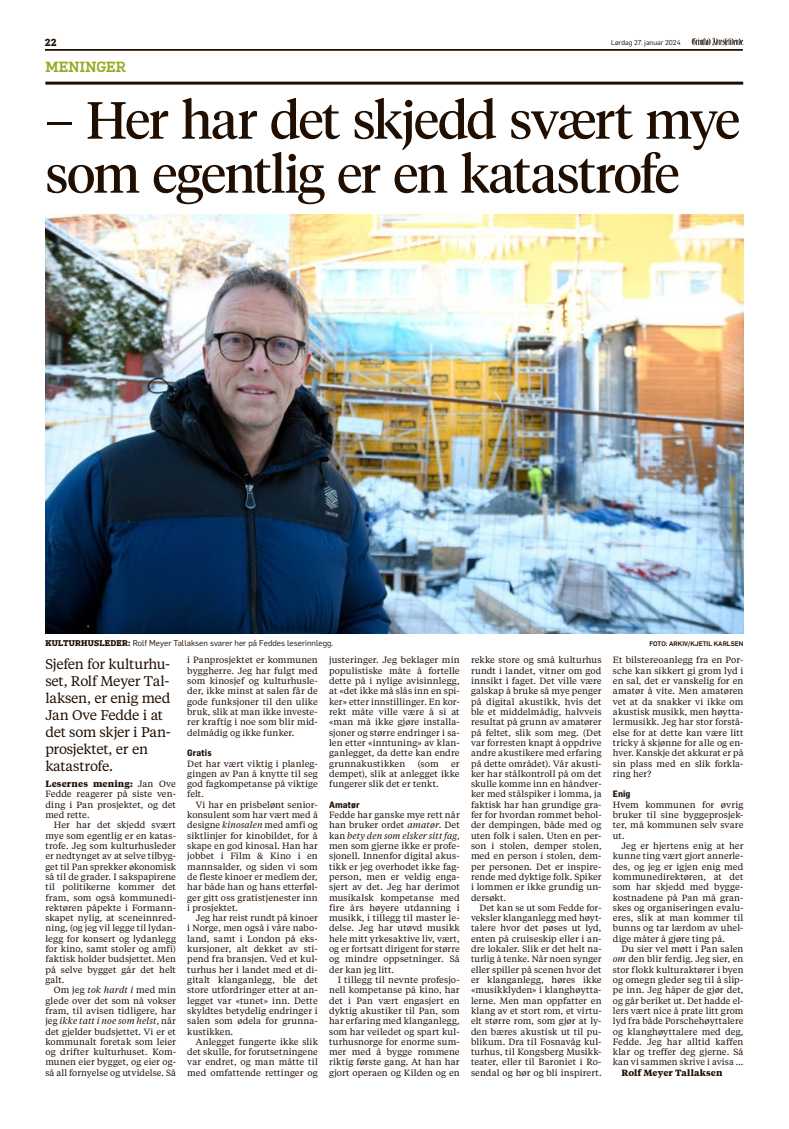
<style>
.page{position:relative;width:789px;height:1129px;background:#fff}
.page>*{position:absolute;margin:0;border:0;box-sizing:border-box;transform-origin:0 0}
.t1{font:52px/54px "Tiempos Headline";letter-spacing:-.025em;color:#200e00}
.t2{font:500 14.5px "Flama Slab";letter-spacing:.01em;color:#99aa25}
.t3{font:14px/17px "Tiempos Text";letter-spacing:-.02em;color:#200e00}
.t4{font:700 10px "Flama Slab";color:#200e00}
.t5{font:9px/10.3px "Tiempos Text";letter-spacing:.01em;color:#200e00;text-align:justify}
.t6{font:700 9px "Tiempos Text";letter-spacing:.01em;color:#200e00}
.t7{font:700 9px "Flama Semicondensed";letter-spacing:.005em;color:#200e00}
.t8{font:8.3px "Flama";color:#200e00}
.t9{font:7px "Flama";color:#200e00}
.t10{font:500 6.5px "Flama";color:#200e00}
.s1{font-family:"Flama Slab";font-weight:700;font-size:8.2px}
.s2{font-style:italic}
.s3{font-weight:700}
</style>
<div class="page">
<svg style="left:691px;top:38px;width:52px;height:8px"></svg>
<hr style="left:45px;top:50px;width:697px;height:1px;background:#200e00">
<hr style="left:45px;top:82px;width:697px;height:3px;background:#200e00">
<img style="left:45px;top:214px;width:698px;height:419px">
<p class="t4" style="left:45px;top:36px;width:13px">22</p>
<p class="t9" style="left:610px;top:38px;width:71px">Lørdag 27. januar 2024</p>
<h2 class="t2" style="left:45px;top:58px;width:82px">MENINGER</h2>
<h1 class="t1" style="left:45px;top:91px;width:695px">– Her har det skjedd svært mye som egentlig er en katastrofe</h1>
<p class="t8" style="left:45px;top:637px;width:289px"><span class="s1">KULTURHUSLEDER:</span> Rolf Meyer Tallaksen svarer her på Feddes leserinnlegg.</p>
<p class="t10" style="left:649px;top:638px;width:95px">FOTO: ARKIV/KJETIL KARLSEN</p>
<h3 class="t3" style="left:45px;top:655px;width:127px">Sjefen for kulturhu&shy;set, Rolf Meyer Tal&shy;laksen, er enig med<br>Jan Ove Fedde i at det som skjer i Pan&shy;prosjektet, er en katastrofe.</h3>
<p class="t5" style="left:470px;top:654px;width:132px">rekke store og små kulturhus rundt i landet, vitner om god innsikt i faget. Det ville være galskap å bruke så mye penger på digital akustikk, hvis det ble et middelmådig, halvveis resultat på grunn av amatører på feltet, slik som meg. (Det var forresten knapt å oppdrive andre akustikere med erfaring på dette området). Vår akusti&shy;ker har stålkontroll på om det skulle komme inn en håndver&shy;ker med stålspiker i lomma, ja faktisk har han grundige gra&shy;fer for hvordan rommet behol&shy;der dempingen, både med og uten folk i salen. Uten en per&shy;son i stolen, demper stolen, med en person i stolen, dem&shy;per personen. Det er inspire&shy;rende med dyktige folk. Spiker i lommen er ikke grundig un&shy;dersøkt.</p>
<p class="t5" style="left:470px;top:901px;width:132px;text-indent:9px">Det kan se ut som Fedde for&shy;veksler klanganlegg med høyt&shy;talere hvor det pøses ut lyd, enten på cruiseskip eller i an&shy;dre lokaler. Slik er det helt na&shy;turlig å tenke. Når noen synger eller spiller på scenen hvor det er klanganlegg, høres ikke «musikklyden» i klanghøytta&shy;lerne. Men man oppfatter en klang av et stort rom, et virtu&shy;elt større rom, som gjør at ly&shy;den bæres akustisk ut til pu&shy;blikum. Dra til Fosnavåg kul&shy;turhus, til Kongsberg Musikk&shy;teater, eller til Baroniet i Ro&shy;sendal og hør og bli inspirert.</p>
<p class="t5" style="left:612px;top:654px;width:132px">Et bilstereoanlegg fra en Por&shy;sche kan sikkert gi grom lyd i en sal, det er vanskelig for en amatør å vite. Men amatøren vet at da snakker vi ikke om akustisk musikk, men høytta&shy;lermusikk. Jeg har stor forstå&shy;else for at dette kan være litt tricky å skjønne for alle og en&shy;hver. Kanskje det akkurat er på sin plass med en slik forkla&shy;ring her?</p>
<p class="t7" style="left:612px;top:788px;width:19px">Enig</p>
<p class="t5" style="left:612px;top:798px;width:132px">Hvem kommunen for øvrig bruker til sine byggeprosjek&shy;ter, må kommunen selv svare ut.</p>
<p class="t5" style="left:612px;top:840px;width:132px;text-indent:9px">Jeg er hjertens enig at her kunne ting vært gjort annerle&shy;des, og jeg er igjen enig med kommunedirektøren, at det som har skjedd med bygge&shy;kostnadene på Pan må gran&shy;skes og organiseringen evalu&shy;eres, slik at man kommer til bunns og tar lærdom av uhel&shy;dige måter å gjøre ting på.</p>
<p class="t5" style="left:612px;top:943px;width:132px;text-indent:9px">Du sier vel møtt i Pan salen <span class="s2">om</span> den blir ferdig. Jeg sier, en stor flokk kulturaktører i byen og omegn gleder seg til å slip&shy;pe inn. Jeg håper de gjør det, og går beriket ut. Det hadde el&shy;lers vært nice å prate litt grom lyd fra både Porschehøyttalere og klanghøyttalere med deg, Fedde. Jeg har alltid kaffen klar og treffer deg gjerne. Så kan vi sammen skrive i avisa …</p>
<p class="t6" style="left:621px;top:1065px;width:102px">Rolf Meyer Tallaksen</p>
<p class="t5" style="left:329px;top:654px;width:132px">justeringer. Jeg beklager min populistiske måte å fortelle dette på i nylige avisinnlegg, at «det ikke må slås inn en spi&shy;ker» etter innstillinger. En kor&shy;rekt måte ville være å si at «man må ikke gjøre installa&shy;sjoner og større endringer i sa&shy;len etter «inntuning» av klan&shy;ganlegget, da dette kan endre grunnakustikken</p>
<p class="t5" style="left:187px;top:654px;width:132px">i Panprosjektet er kommunen byggherre. Jeg har fulgt med som kinosjef og kulturhusle&shy;der, ikke minst at salen får de gode funksjoner til den ulike bruk, slik at man ikke investe&shy;rer kraftig i noe som blir mid&shy;delmådig og ikke funker.</p>
<p class="t7" style="left:187px;top:747px;width:26px">Gratis</p>
<p class="t5" style="left:187px;top:757px;width:132px">Det har vært viktig i planleg&shy;gingen av Pan å knytte til seg god fagkompetanse på viktige felt.</p>
<p class="t5" style="left:187px;top:798px;width:132px;text-indent:9px">Vi har en prisbelønt senior&shy;konsulent som har vært med å designe <span class="s2">kinosalen</span> med amfi og siktlinjer for kinobildet, for å skape en god kinosal. Han har jobbet i Film &amp; Kino i en mannsalder, og siden vi som de fleste kinoer er medlem der, har både han og hans etterføl&shy;ger gitt oss gratistjenester inn i prosjektet.</p>
<p class="t5" style="left:187px;top:912px;width:132px;text-indent:9px">Jeg har reist rundt på kinoer i Norge, men også i våre nabo&shy;land, samt i London på eks&shy;kursjoner, alt dekket av sti&shy;pend fra bransjen. Ved et kul&shy;turhus her i landet med et di&shy;gitalt klanganlegg, ble det store utfordringer etter at an&shy;legget var «tunet» inn. Dette skyldtes betydelig endringer i salen som ødela for grunna&shy;kustikken.</p>
<p class="t5" style="left:187px;top:1035px;width:132px;text-indent:9px">Anlegget fungerte ikke slik det skulle, for forutsetningene var endret, og man måtte til med omfattende rettinger og</p>
<p class="t5" style="left:417px;top:757px;width:22px">(som</p>
<p class="t5" style="left:329px;top:757px;width:132px;text-indent:122px">er dempet), slik at anlegget ikke fungerer slik det er tenkt.</p>
<p class="t7" style="left:329px;top:798px;width:32px">Amatør</p>
<p class="t5" style="left:329px;top:809px;width:132px">Fedde har ganske mye rett når han bruker ordet <span class="s2">amatør</span>. Det kan <span class="s2">bety den som elsker sitt fag</span>, men som gjerne ikke er profe&shy;sjonell. Innenfor digital akus&shy;tikk er jeg overhodet ikke fag&shy;person, men er veldig enga&shy;sjert av det. Jeg har derimot musikalsk kompetanse med fire års høyere utdanning i musikk, i tillegg til master le&shy;delse. Jeg har utøvd musikk hele mitt yrkesaktive liv, vært, og er fortsatt dirigent for større og mindre oppsetninger. Så der kan jeg litt.</p>
<p class="t5" style="left:329px;top:974px;width:132px;text-indent:9px">I tillegg til nevnte profesjo&shy;nell kompetanse på kino, har det i Pan vært engasjert en dyktig akustiker til Pan, som har erfaring med klanganlegg, som har veiledet og spart kul&shy;turhusnorge for enorme sum&shy;mer med å bygge rommene riktig første gang. At han har gjort operaen og Kilden og en</p>
<p class="t5" style="left:45px;top:778px;width:132px"><span class="s3">Lesernes mening:</span> Jan Ove Fedde reagerer på siste ven&shy;ding i Pan prosjektet, og det med rette.</p>
<p class="t5" style="left:45px;top:819px;width:132px;text-indent:9px">Her har det skjedd svært mye som egentlig er en katas&shy;trofe. Jeg som kulturhusleder er nedtynget av at selve tilbyg&shy;get til Pan sprekker økonomisk så til de grader. I sakspapirene til politikerne kommer det fram, som også kommunedi&shy;rektøren påpekte i Formann&shy;skapet nylig, at sceneinnred&shy;ning, (og jeg vil legge til lydan&shy;legg for konsert og lydanlegg for kino, samt stoler og amfi) faktisk holder budsjettet. Men på selve bygget går det helt galt.</p>
<p class="t5" style="left:45px;top:984px;width:132px;text-indent:9px">Om jeg <span class="s2">tok hardt i</span> med min glede over det som nå vokser fram, til avisen tidligere, har jeg <span class="s2">ikke tatt i noe som helst</span>, når det gjelder budsjettet. Vi er et kommunalt foretak som leier og drifter kulturhuset. Kom&shy;munen eier bygget, og eier og&shy;så all fornyelse og utvidelse. Så</p>
</div>
